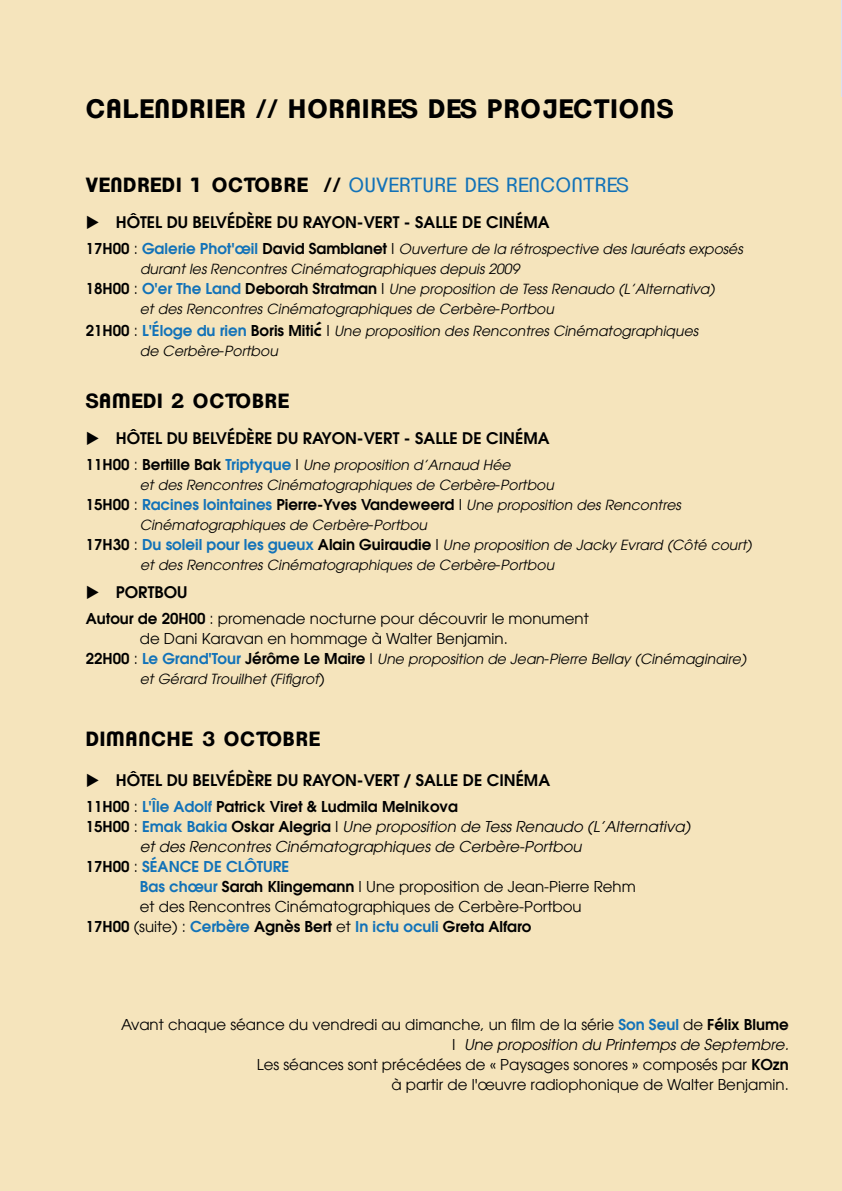
<style>
.page{position:relative;width:842px;height:1191px;background:#f5e4bc}
.page>*{position:absolute;margin:0;border:0;box-sizing:border-box;transform-origin:0 0}
.t1{font:700 26px "Clemente P Dam";letter-spacing:.04em;color:#000}
.t2{font:20px "Clemente P Dag";letter-spacing:.04em;color:#1272b8}
.t3{font:700 20px "Clemente P Dam";letter-spacing:.04em;color:#000}
.t4{font:600 16px "Avant Garde LT";color:#000}
.t5{font:15px/20px "Avant Garde LT";color:#000}
.t6{font:italic 15px "Avant Garde LT";color:#000}
.t7{font:600 15px "Avant Garde LT";color:#000}
.t8{font:600 15px "Avant Garde LT";color:#1272b8}
.t9{font:italic 14px/20px "Avant Garde LT";color:#000}
.s1{font-family:"Clemente P Dam";font-weight:700;color:#000}
.s2{font-weight:600;font-style:normal;font-size:15px}
.s3{font-style:normal;font-size:15px}
.s4{font-weight:600;font-style:normal;font-size:15px;color:#1272b8}
.s5{font-family:"Jaapokki";font-style:normal;font-size:19px}
.s6{font-weight:600}
.s7{font-weight:400}
.s8{color:#1272b8}
.s9{font-weight:600;font-style:normal}
.s10{font-style:normal}
.s11{font-weight:600;font-style:normal;color:#1272b8}
.s12{color:#000}
.s13{font-weight:400;color:#000}
.s14{font-weight:600;color:#1272b8}
.s15{font-style:italic}
</style>
<div class="page">
<hr style="left:841px;top:0;width:1px;height:97px;background:#d9e0f3">
<h1 class="t1" style="left:86px;top:93px;width:589px">CALENDRIER // HORAIRES DES PROJECTIONS</h1>
<h2 class="t2" style="left:86px;top:173px;width:544px"><span class="s1">VENDREDI 1 OCTOBRE //</span> OUVERTURE DES RENCONTRES</h2>
<p class="t4" style="left:86px;top:212px;width:465px">◆ HÔTEL DU BELVÉDÈRE DU RAYON-VERT - SALLE DE CINÉMA</p>
<p class="t9" style="left:86px;top:239px;width:659px"><span class="s2">17H00</span> <span class="s3">:</span> <span class="s4">Galerie Phot'œil</span> <span class="s2">David Samblanet</span> <span class="s3">I</span> Ouverture de la rétrospective des lauréats exposés</p>
<p class="t9" style="left:140px;top:259px;width:381px">durant les Rencontres Cinématographiques depuis 2009</p>
<p class="t9" style="left:86px;top:279px;width:630px"><span class="s2">18H00</span> <span class="s3">:</span> <span class="s4">O'er The Land</span> <span class="s2">Deborah Stratman</span> <span class="s3">I</span> Une proposition de Tess Renaudo (L’Alternativa)</p>
<p class="t9" style="left:140px;top:299px;width:416px">et des Rencontres Cinématographiques de Cerbère<span class="s3">-</span>Portbou</p>
<p class="t9" style="left:140px;top:321px;width:560px;text-indent:-54px"><span class="s2">21H00</span> <span class="s3">:</span> <span class="s4">L'Éloge du rien</span> <span class="s2">Boris Miti</span><span class="s5">ć</span> <span class="s3">I</span> Une proposition des Rencontres Cinématographiques de Cerbère<span class="s3">-</span>Portbou</p>
<h2 class="t3" style="left:86px;top:389px;width:206px">SAMEDI 2 OCTOBRE</h2>
<p class="t4" style="left:86px;top:428px;width:465px">◆ HÔTEL DU BELVÉDÈRE DU RAYON-VERT - SALLE DE CINÉMA</p>
<p class="t9" style="left:86px;top:455px;width:426px"><span class="s2">11H00</span> <span class="s3">:</span> <span class="s2">Bertille Bak</span> <span class="s4">Triptyque</span> <span class="s3">I</span> Une proposition d’Arnaud Hée</p>
<p class="t9" style="left:140px;top:475px;width:416px">et des Rencontres Cinématographiques de Cerbère<span class="s3">-</span>Portbou</p>
<p class="t9" style="left:86px;top:495px;width:597px"><span class="s2">15H00</span> <span class="s3">:</span> <span class="s4">Racines lointaines</span> <span class="s2">Pierre-Yves Vandeweerd</span> <span class="s3">I</span> Une proposition des Rencontres</p>
<p class="t9" style="left:140px;top:515px;width:289px">Cinématographiques de Cerbère<span class="s3">-</span>Portbou</p>
<p class="t9" style="left:86px;top:535px;width:667px"><span class="s2">17H30</span> <span class="s3">:</span> <span class="s4">Du soleil pour les gueux</span> <span class="s2">Alain Guiraudie</span> <span class="s3">I</span> Une proposition de Jacky Evrard (Côté court)</p>
<p class="t9" style="left:140px;top:555px;width:416px">et des Rencontres Cinématographiques de Cerbère<span class="s3">-</span>Portbou</p>
<p class="t4" style="left:86px;top:582px;width:103px">◆ PORTBOU</p>
<p class="t5" style="left:140px;top:608px;width:450px;text-indent:-54px"><span class="s6">Autour de 20H00</span> : promenade nocturne pour découvrir le monument de Dani Karavan en hommage à Walter Benjamin.</p>
<p class="t9" style="left:140px;top:649px;width:608px;text-indent:-54px"><span class="s2">22H00</span> <span class="s3">:</span> <span class="s4">Le Grand'Tour</span> <span class="s2">Jérôme Le Maire</span> <span class="s3">I</span> Une proposition de Jean<span class="s3">-</span>Pierre Bellay (Cinémaginaire) et Gérard Trouilhet (Fifigrot<span class="s3">)</span></p>
<h2 class="t3" style="left:86px;top:727px;width:237px">DIMANCHE 3 OCTOBRE</h2>
<p class="t4" style="left:86px;top:770px;width:466px">◆ HÔTEL DU BELVÉDÈRE DU RAYON-VERT / SALLE DE CINÉMA</p>
<p class="t7" style="left:86px;top:797px;width:374px">11H00 <span class="s7">:</span> <span class="s8">L'Île Adolf</span> Patrick Viret &amp; Ludmila Melnikova</p>
<p class="t6" style="left:86px;top:818px;width:606px"><span class="s9">15H00</span> <span class="s10">:</span> <span class="s11">Emak Bakia</span> <span class="s9">Oskar Alegria</span> <span class="s10">I</span> Une proposition de Tess Renaudo (L’Alternativa)</p>
<p class="t6" style="left:140px;top:838px;width:443px">et des Rencontres Cinématographiques de Cerbère-Portbou</p>
<p class="t8" style="left:86px;top:857px;width:205px"><span class="s12">17H00</span> <span class="s13">:</span> SÉANCE DE CLÔTURE</p>
<p class="t5" style="left:140px;top:876px;width:497px"><span class="s14">Bas chœur</span> <span class="s6">Sarah Klingemann</span> I Une proposition de Jean-Pierre Rehm</p>
<p class="t5" style="left:140px;top:896px;width:443px">et des Rencontres Cinématographiques de Cerbère-Portbou</p>
<p class="t7" style="left:86px;top:917px;width:447px">17H00 <span class="s7">(suite) :</span> <span class="s8">Cerbère</span> Agnès Bert <span class="s7">et</span> <span class="s8">In ictu oculi</span> Greta Alfaro</p>
<p class="t5" style="left:121px;top:1014px;width:669px;text-align:right">Avant chaque séance du vendredi au dimanche, un film de la série <span class="s14">Son Seul</span> de <span class="s6">Félix Blume </span>I <span class="s15">Une proposition du Printemps de Septembre.<br></span>Les séances sont précédées de « Paysages sonores » composés par <span class="s6">KOzn<br></span>à partir de l'œuvre radiophonique de Walter Benjamin.</p>
</div>
